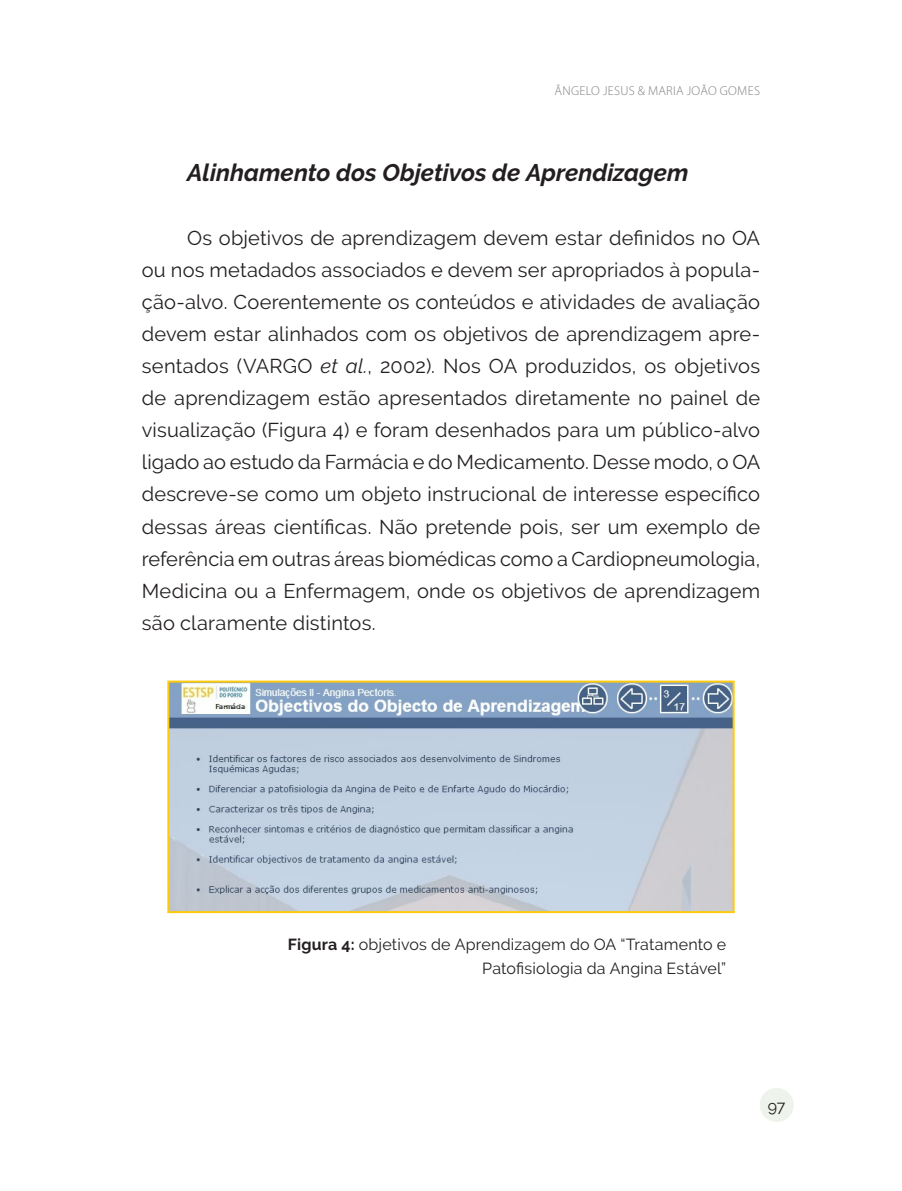
<style>
.page{position:relative;width:902px;height:1191px;background:#fff}
.page>*{position:absolute;margin:0;border:0;box-sizing:border-box;transform-origin:0 0}
.SUB_TITULO{font:italic 700 24px "Raleway";color:#231f20}
.CORPO_DO_TEXTO{font:20px/32px "Raleway";letter-spacing:.01em;color:#231f20;text-align:justify}
.CORPO_DO_TEXTO-2{font:16px "Raleway";letter-spacing:.015em;color:#231f20}
.t1{font:300 13px "Myriad Pro";letter-spacing:.02em;color:#808285}
.s1{font-style:italic}
.s2{font-weight:700}
</style>
<div class="page">
<div style="left:759px;top:1088px;width:34px;height:34px;background:#eef3ec;border-radius:50%"></div>
<img style="left:170px;top:683px;width:561px;height:227px">
<div style="left:167px;top:680px;width:567px;height:233px;border:2px solid #feca0a"></div>
<p class="t1" style="left:554px;top:83px;width:207px">ÂNGELO JESUS &amp; MARIA JOÃO GOMES</p>
<p class="SUB_TITULO" style="left:187px;top:159px;width:503px">Alinhamento dos Objetivos de Aprendizagem</p>
<p class="CORPO_DO_TEXTO" style="left:142px;top:222px;width:620px;text-indent:45px">Os objetivos de aprendizagem devem estar definidos no OA ou nos metadados associados e devem ser apropriados à popula&shy;ção-alvo. Coerentemente os conteúdos e atividades de avaliação devem estar alinhados com os objetivos de aprendizagem apre&shy;sentados (VARGO <span class="s1">et al.</span>, 2002). Nos OA produzidos, os objetivos de aprendizagem estão apresentados diretamente no painel de visualização (Figura 4) e foram desenhados para um público-alvo ligado ao estudo da Farmácia e do Medicamento. Desse modo, o OA descreve-se como um objeto instrucional de interesse específico dessas áreas científicas. Não pretende pois, ser um exemplo de referência em outras áreas biomédicas como a Cardiopneumologia, Medicina ou a Enfermagem, onde os objetivos de aprendizagem são claramente distintos.</p>
<p class="CORPO_DO_TEXTO-2" style="left:288px;top:934px;width:439px"><span class="s2">Figura 4:</span> objetivos de Aprendizagem do OA “Tratamento e</p>
<p class="CORPO_DO_TEXTO-2" style="left:482px;top:958px;width:245px">Patofisiologia da Angina Estável”</p>
<p class="CORPO_DO_TEXTO-2" style="left:767px;top:1096px;width:19px">97</p>
</div>
